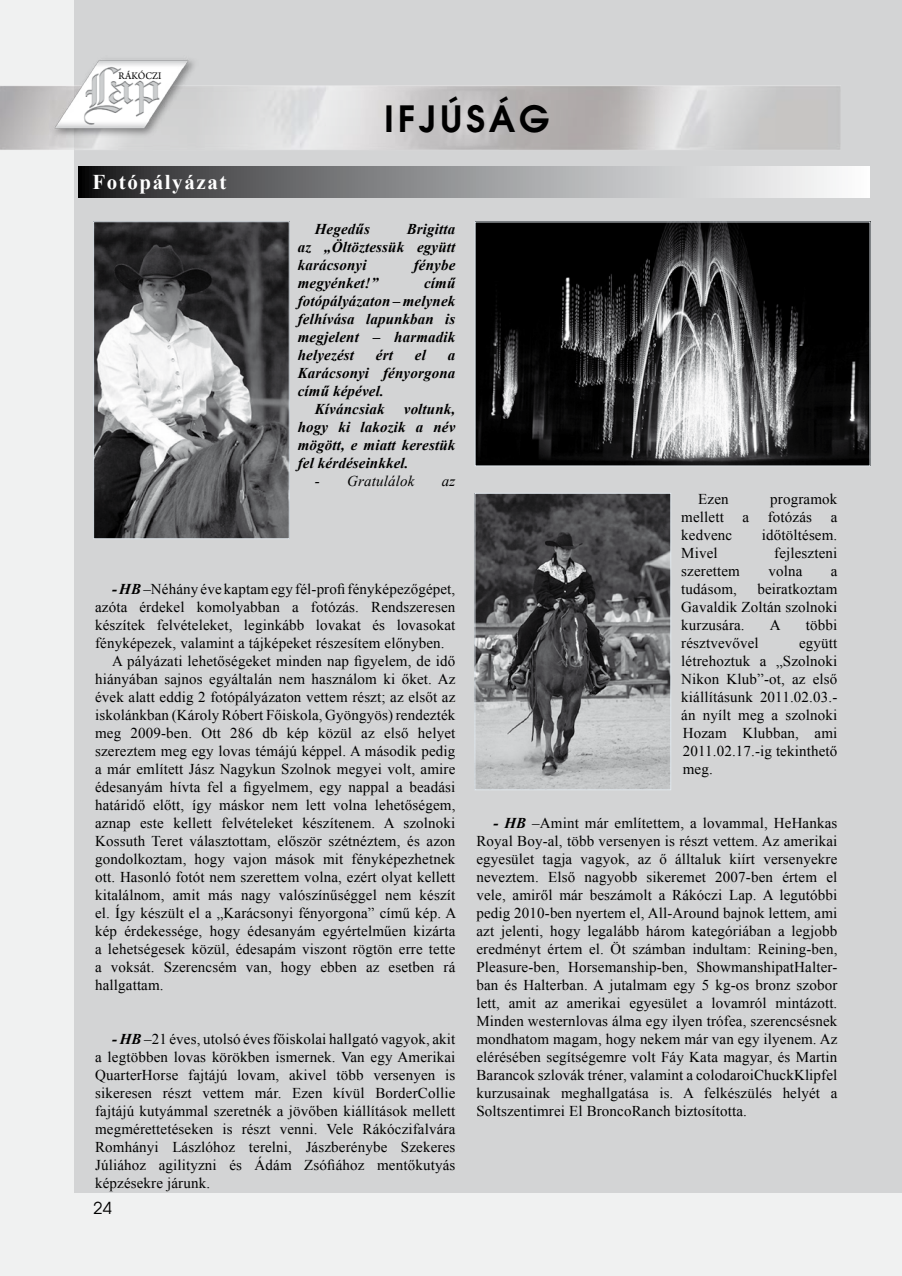
<style>
.page{position:relative;width:902px;height:1276px;background:#fff}
.page>*{position:absolute;margin:0;border:0;box-sizing:border-box;transform-origin:0 0}
.t1{font:700 36px "Avalon";letter-spacing:.1em;color:#000}
.t2{font:700 21px "Times New Roman";letter-spacing:.075em;color:#fff}
.t3{font:16.5px "Avalon";color:#000}
.t4{font:15px/18px "Times New Roman";letter-spacing:.01em;color:#000;text-align:justify}
.t5{font:italic 700 15px/18px "Times New Roman";letter-spacing:.01em;color:#000;text-align:justify}
.t6{font:italic 15px "Times New Roman";letter-spacing:.01em;color:#000}
.t7{font:10.65px "Arno Pro";letter-spacing:.005em;color:#000;scale:.96 1}
.s1{font-weight:700;font-style:italic}
</style>
<div class="page">
<div style="left:0;top:0;width:901px;height:1276px;background:#f0f1f1"></div>
<div style="left:75px;top:0;width:826px;height:1193px;background:#d3d4d5"></div>
<img style="left:0;top:31px;width:870px;height:172px">
<img style="left:51px;top:56px;width:148px;height:82px">
<svg style="left:79px;top:166px;width:790px;height:31px"></svg>
<img style="left:477px;top:224px;width:391px;height:240px">
<img style="left:95px;top:223px;width:192px;height:314px">
<div style="left:93px;top:221px;width:196px;height:318px;border:1px solid #e1e8ee"></div>
<img style="left:476px;top:495px;width:193px;height:293px">
<div style="left:474px;top:493px;width:197px;height:297px;border:1px solid #e1e8ee"></div>
<p class="t7" style="left:118px;top:70px;width:46px">RÁKÓCZI</p>
<h2 class="t2" style="left:92px;top:167px;width:135px">Fotópályázat</h2>
<h1 class="t1" style="left:384px;top:97px;width:166px">IFJÚSÁG</h1>
<p class="t5" style="left:298px;top:220px;width:159px;text-indent:109px">Brigitta az „Öltöztessük együtt karácsonyi</p>
<p class="t5" style="left:315px;top:220px;width:57px">Hegedűs</p>
<p class="t5" style="left:413px;top:256px;width:43px">fénybe</p>
<p class="t5" style="left:298px;top:274px;width:159px;text-indent:126px">című fotópályázaton – melynek felhívása lapunkban is megjelent – harmadik helyezést</p>
<p class="t5" style="left:298px;top:274px;width:82px">megyénket!”</p>
<p class="t5" style="left:376px;top:346px;width:18px">ért</p>
<p class="t5" style="left:415px;top:346px;width:12px">el</p>
<p class="t5" style="left:448px;top:346px;width:9px">a</p>
<p class="t5" style="left:298px;top:364px;width:159px">Karácsonyi fényorgona</p>
<p class="t5" style="left:298px;top:382px;width:87px">című képével.</p>
<p class="t5" style="left:315px;top:400px;width:71px">Kíváncsiak</p>
<p class="t5" style="left:298px;top:400px;width:159px;text-indent:106px">voltunk, hogy ki lakozik a név mögött, e miatt kerestük fel kérdéseinkkel.</p>
<p class="t6" style="left:315px;top:471px;width:101px">- Gratulálok</p>
<p class="t6" style="left:442px;top:471px;width:15px">az</p>
<p class="t4" style="left:681px;top:490px;width:158px;text-indent:89px">programok mellett a fotózás a kedvenc</p>
<p class="t4" style="left:698px;top:490px;width:32px">Ezen</p>
<p class="t4" style="left:761px;top:526px;width:77px">időtöltésem.</p>
<p class="t4" style="left:112px;top:580px;width:345px"><span class="s1">- HB</span> –Néhány éve kaptam egy fél-profi fényképezőgépet,</p>
<p class="t4" style="left:95px;top:598px;width:362px">azóta érdekel komolyabban a fotózás. Rendszeresen</p>
<p class="t4" style="left:95px;top:616px;width:362px">készítek felvételeket, leginkább lovakat és lovasokat</p>
<p class="t4" style="left:95px;top:634px;width:351px">fényképezek, valamint a tájképeket részesítem előnyben.</p>
<p class="t4" style="left:112px;top:652px;width:345px">A pályázati lehetőségeket minden nap figyelem, de idő</p>
<p class="t4" style="left:95px;top:670px;width:362px">hiányában sajnos egyáltalán nem használom ki őket. Az</p>
<p class="t4" style="left:95px;top:688px;width:362px">évek alatt eddig 2 fotópályázaton vettem részt; az elsőt az</p>
<p class="t4" style="left:95px;top:706px;width:362px">iskolánkban (Károly Róbert Főiskola, Gyöngyös) rendezték</p>
<p class="t4" style="left:95px;top:724px;width:362px">meg 2009-ben. Ott 286 db kép közül az első helyet</p>
<p class="t4" style="left:95px;top:742px;width:362px">szereztem meg egy lovas témájú képpel. A második pedig</p>
<p class="t4" style="left:95px;top:760px;width:362px">a már említett Jász Nagykun Szolnok megyei volt, amire</p>
<p class="t4" style="left:95px;top:778px;width:362px">édesanyám hívta fel a figyelmem, egy nappal a beadási</p>
<p class="t4" style="left:95px;top:796px;width:362px">határidő előtt, így máskor nem lett volna lehetőségem,</p>
<p class="t4" style="left:95px;top:814px;width:362px">aznap este kellett felvételeket készítenem. A szolnoki</p>
<p class="t4" style="left:95px;top:832px;width:362px">Kossuth Teret választottam, először szétnéztem, és azon</p>
<p class="t4" style="left:95px;top:850px;width:362px">gondolkoztam, hogy vajon mások mit fényképezhetnek</p>
<p class="t4" style="left:95px;top:868px;width:362px">ott. Hasonló fotót nem szerettem volna, ezért olyat kellett</p>
<p class="t4" style="left:95px;top:886px;width:362px">kitalálnom, amit más nagy valószínűséggel nem készít</p>
<p class="t4" style="left:95px;top:904px;width:362px">el. Így készült el a „Karácsonyi fényorgona” című kép. A</p>
<p class="t4" style="left:95px;top:922px;width:362px">kép érdekessége, hogy édesanyám egyértelműen kizárta</p>
<p class="t4" style="left:95px;top:940px;width:362px">a lehetségesek közül, édesapám viszont rögtön erre tette</p>
<p class="t4" style="left:95px;top:958px;width:362px">a voksát. Szerencsém van, hogy ebben az esetben rá</p>
<p class="t4" style="left:95px;top:976px;width:70px">hallgattam.</p>
<p class="t4" style="left:95px;top:1030px;width:362px;text-indent:17px"><span class="s1">- HB</span> –21 éves, utolsó éves főiskolai hallgató vagyok, akit a legtöbben lovas körökben ismernek. Van egy Amerikai QuarterHorse fajtájú lovam, akivel több versenyen is sikeresen részt vettem már. Ezen kívül BorderCollie fajtájú kutyámmal szeretnék a jövőben kiállítások mellett megmérettetéseken is részt venni. Vele Rákóczifalvára Romhányi Lászlóhoz terelni, Jászberénybe Szekeres Júliához agilityzni és Ádám Zsófiához mentőkutyás képzésekre járunk.</p>
<p class="t3" style="left:94px;top:1198px;width:20px">24</p>
<p class="t4" style="left:681px;top:544px;width:38px">Mivel</p>
<p class="t4" style="left:774px;top:544px;width:65px">fejleszteni</p>
<p class="t4" style="left:681px;top:562px;width:60px">szerettem</p>
<p class="t4" style="left:768px;top:562px;width:35px">volna</p>
<p class="t4" style="left:830px;top:562px;width:8px">a</p>
<p class="t4" style="left:681px;top:580px;width:57px">tudásom,</p>
<p class="t4" style="left:681px;top:580px;width:158px;text-indent:76px">beiratkoztam Gavaldik Zoltán szolnoki kurzusára.</p>
<p class="t4" style="left:769px;top:616px;width:12px">A</p>
<p class="t4" style="left:805px;top:616px;width:33px">többi</p>
<p class="t4" style="left:681px;top:634px;width:79px">résztvevővel</p>
<p class="t4" style="left:681px;top:634px;width:158px;text-indent:118px">együtt létrehoztuk a „Szolnoki Nikon Klub”-ot, az első kiállításunk 2011.02.03.- án nyílt meg a szolnoki Hozam Klubban, ami 2011.02.17.-ig tekinthető meg.</p>
<p class="t4" style="left:476px;top:814px;width:362px;text-indent:17px"><span class="s1">- HB</span> –Amint már említettem, a lovammal, HeHankas Royal Boy-al, több versenyen is részt vettem. Az amerikai egyesület tagja vagyok, az ő álltaluk kiírt versenyekre neveztem. Első nagyobb sikeremet 2007-ben értem el vele, amiről már beszámolt a Rákóczi Lap. A legutóbbi pedig 2010-ben nyertem el, All-Around bajnok lettem, ami azt jelenti, hogy legalább három kategóriában a legjobb eredményt értem el. Öt számban indultam: Reining-ben, Pleasure-ben, Horsemanship-ben, ShowmanshipatHalter&shy;ban és Halterban. A jutalmam egy 5 kg-os bronz szobor lett, amit az amerikai egyesület a lovamról mintázott.<br>Minden westernlovas álma egy ilyen trófea, szerencsésnek mondhatom magam, hogy nekem már van egy ilyenem. Az elérésében segítségemre volt Fáy Kata magyar, és Martin Barancok szlovák tréner, valamint a colodaroiChuckKlipfel kurzusainak meghallgatása is. A felkészülés helyét a Soltszentimrei El BroncoRanch biztosította.</p>
</div>
